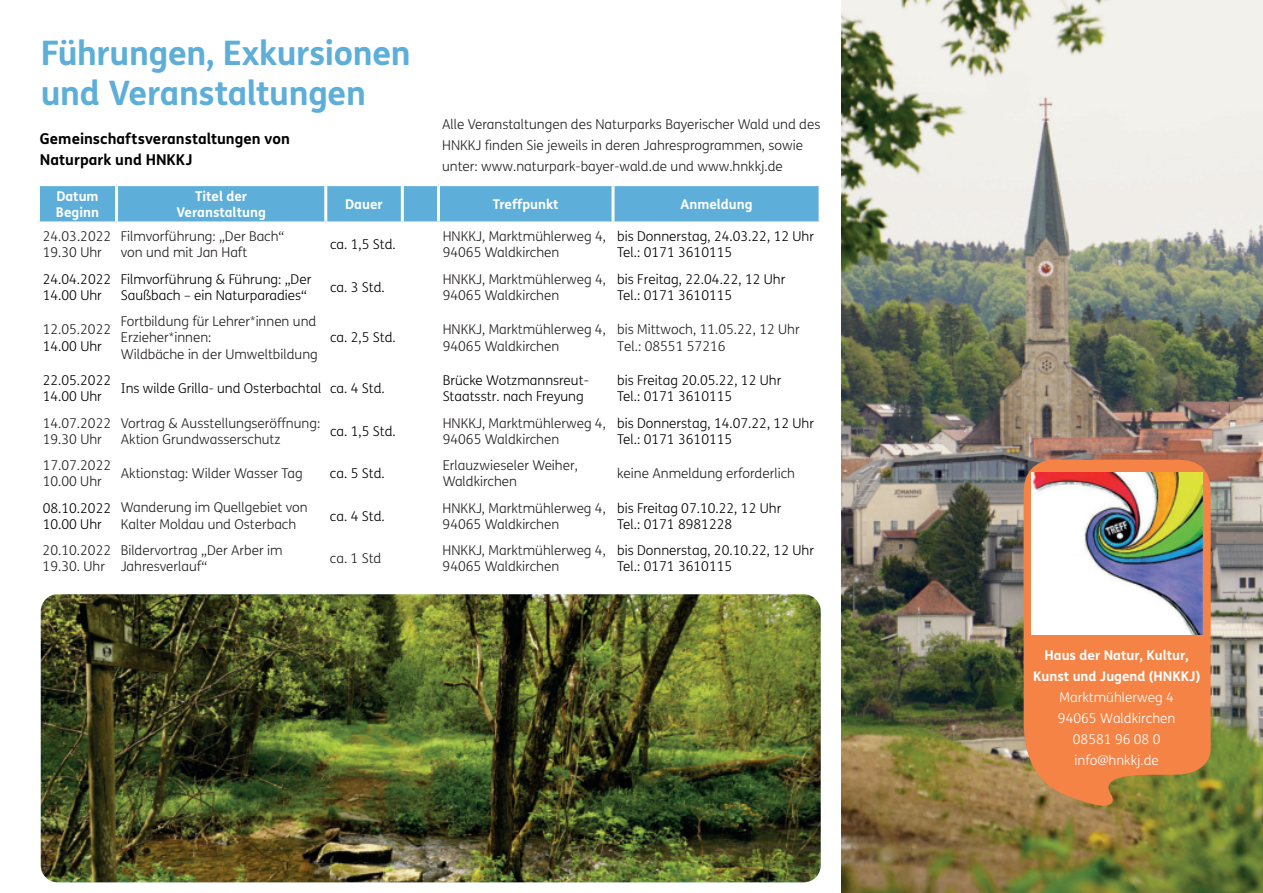
<style>
.page{position:relative;width:1263px;height:893px;background:#fff}
.page>*{position:absolute;margin:0;border:0;box-sizing:border-box;transform-origin:0 0}
.t1{font:700 33.75px/39.8px "FS Me";letter-spacing:-.01em;color:#5daed8}
.t2{font:700 15px/21px "FS Me";color:#000001}
.t3{font:300 13.5px/16.2px "FS Me";color:#231f20}
.t4{font:300 13.5px/16.2px "FS Me";color:#000}
.t5{font:700 13.5px/16.2px "FS Me";color:#fff;text-align:center}
.t6{font:300 13.5px/21px "FS Me";color:#fff;text-align:center}
</style>
<div class="page">
<img style="left:841px;top:0;width:421px;height:893px">
<img style="left:41px;top:594px;width:780px;height:288px">
<svg style="left:1023px;top:460px;width:188px;height:348px;background:#e38345"></svg>
<div style="left:40px;top:186px;width:778px;height:35px;background:#5daed8"></div>
<hr style="left:115px;top:186px;width:3px;height:35px;background:#fff">
<hr style="left:324px;top:186px;width:3px;height:35px;background:#fff">
<hr style="left:401px;top:186px;width:3px;height:35px;background:#fff">
<hr style="left:437px;top:186px;width:3px;height:35px;background:#fff">
<hr style="left:611px;top:186px;width:3px;height:35px;background:#fff">
<img style="left:1031px;top:472px;width:171px;height:162px">
<h1 class="t1" style="left:41px;top:36px;width:372px">Führungen, Exkursionen und Veranstaltungen</h1>
<p class="t2" style="left:40px;top:129px;width:251px">Gemeinschaftsveranstaltungen von<br>Naturpark und HNKKJ</p>
<p class="t5" style="left:56px;top:189px;width:45px;text-align:left">Datum<br>Beginn</p>
<p class="t5" style="left:176px;top:189px;width:91px">Titel der<br>Veranstaltung</p>
<p class="t5" style="left:345px;top:197px;width:39px">Dauer</p>
<p class="t5" style="left:493px;top:197px;width:67px">Treffpunkt</p>
<p class="t5" style="left:680px;top:197px;width:74px">Anmeldung</p>
<p class="t3" style="left:43px;top:229px;width:70px">24.03.2022<br>19.30 Uhr</p>
<p class="t3" style="left:121px;top:229px;width:165px">Filmvorführung: „Der Bach“ von und mit Jan Haft</p>
<p class="t4" style="left:330px;top:238px;width:67px">ca. 1,5 Std.</p>
<p class="t3" style="left:443px;top:229px;width:165px">HNKKJ, Marktmühlerweg 4,<br>94065 Waldkirchen</p>
<p class="t4" style="left:617px;top:229px;width:198px">bis Donnerstag, 24.03.22, 12 Uhr<br>Tel.: 0171 3610115</p>
<p class="t4" style="left:43px;top:272px;width:70px">24.04.2022<br>14.00 Uhr</p>
<p class="t4" style="left:121px;top:272px;width:192px">Filmvorführung &amp; Führung: „Der<br>Saußbach – ein Naturparadies“</p>
<p class="t4" style="left:330px;top:280px;width:56px">ca. 3 Std.</p>
<p class="t3" style="left:443px;top:272px;width:165px">HNKKJ, Marktmühlerweg 4,<br>94065 Waldkirchen</p>
<p class="t4" style="left:617px;top:272px;width:170px">bis Freitag, 22.04.22, 12 Uhr<br>Tel.: 0171 3610115</p>
<p class="t3" style="left:43px;top:323px;width:70px">12.05.2022</p>
<p class="t4" style="left:43px;top:339px;width:61px">14.00 Uhr</p>
<p class="t3" style="left:442px;top:115px;width:380px;line-height:21px">Alle Veranstaltungen des Naturparks Bayerischer Wald und des<br>HNKKJ finden Sie jeweils in deren Jahresprogrammen, sowie unter: www.naturpark-bayer-wald.de und www.hnkkj.de</p>
<p class="t3" style="left:121px;top:314px;width:199px">Fortbildung für Lehrer*innen und<br>Erzieher*innen:<br>Wildbäche in der Umweltbildung</p>
<p class="t4" style="left:330px;top:331px;width:67px">ca. 2,5 Std.</p>
<p class="t3" style="left:443px;top:323px;width:165px">HNKKJ, Marktmühlerweg 4,<br>94065 Waldkirchen</p>
<p class="t3" style="left:617px;top:323px;width:184px">bis Mittwoch, 11.05.22, 12 Uhr<br>Tel.: 08551 57216</p>
<p class="t4" style="left:43px;top:373px;width:70px">22.05.2022<br>14.00 Uhr</p>
<p class="t4" style="left:121px;top:381px;width:266px">Ins wilde Grilla- und Osterbachtal ca. 4 Std.</p>
<p class="t4" style="left:443px;top:373px;width:148px">Brücke Wotzmannsreut-<br>Staatsstr. nach Freyung</p>
<p class="t4" style="left:617px;top:373px;width:166px">bis Freitag 20.05.22, 12 Uhr<br>Tel.: 0171 3610115</p>
<p class="t3" style="left:43px;top:416px;width:70px">14.07.2022<br>19.30 Uhr</p>
<p class="t3" style="left:121px;top:416px;width:201px">Vortrag &amp; Ausstellungseröffnung:<br>Aktion Grundwasserschutz</p>
<p class="t4" style="left:330px;top:424px;width:67px">ca. 1,5 Std.</p>
<p class="t3" style="left:443px;top:416px;width:165px">HNKKJ, Marktmühlerweg 4,<br>94065 Waldkirchen</p>
<p class="t4" style="left:617px;top:416px;width:198px">bis Donnerstag, 14.07.22, 12 Uhr<br>Tel.: 0171 3610115</p>
<p class="t3" style="left:43px;top:458px;width:70px">17.07.2022<br>10.00 Uhr</p>
<p class="t3" style="left:121px;top:466px;width:184px">Aktionstag: Wilder Wasser Tag</p>
<p class="t4" style="left:330px;top:466px;width:56px">ca. 5 Std.</p>
<p class="t3" style="left:443px;top:458px;width:137px">Erlauzwieseler Weiher,<br>Waldkirchen</p>
<p class="t3" style="left:617px;top:466px;width:179px">keine Anmeldung erforderlich</p>
<p class="t4" style="left:43px;top:501px;width:70px">08.10.2022<br>10.00 Uhr</p>
<p class="t3" style="left:121px;top:500px;width:189px">Wanderung im Quellgebiet von<br>Kalter Moldau und Osterbach</p>
<p class="t4" style="left:330px;top:509px;width:56px">ca. 4 Std.</p>
<p class="t3" style="left:443px;top:501px;width:165px">HNKKJ, Marktmühlerweg 4,<br>94065 Waldkirchen</p>
<p class="t4" style="left:617px;top:501px;width:166px">bis Freitag 07.10.22, 12 Uhr<br>Tel.: 0171 8981228</p>
<p class="t3" style="left:43px;top:543px;width:70px">20.10.2022<br>19.30. Uhr</p>
<p class="t3" style="left:121px;top:543px;width:163px">Bildervortrag „Der Arber im<br>Jahresverlauf“</p>
<p class="t3" style="left:330px;top:551px;width:53px">ca. 1 Std</p>
<p class="t3" style="left:443px;top:543px;width:165px">HNKKJ, Marktmühlerweg 4,<br>94065 Waldkirchen</p>
<p class="t4" style="left:617px;top:543px;width:198px">bis Donnerstag, 20.10.22, 12 Uhr<br>Tel.: 0171 3610115</p>
<p class="t5" style="left:1033px;top:646px;width:169px;line-height:21px">Haus der Natur, Kultur,<br>Kunst und Jugend (HNKKJ)</p>
<p class="t6" style="left:1058px;top:688px;width:119px">Marktmühlerweg 4<br>94065 Waldkirchen<br>08581 96 08 0 info@hnkkj.de</p>
</div>
